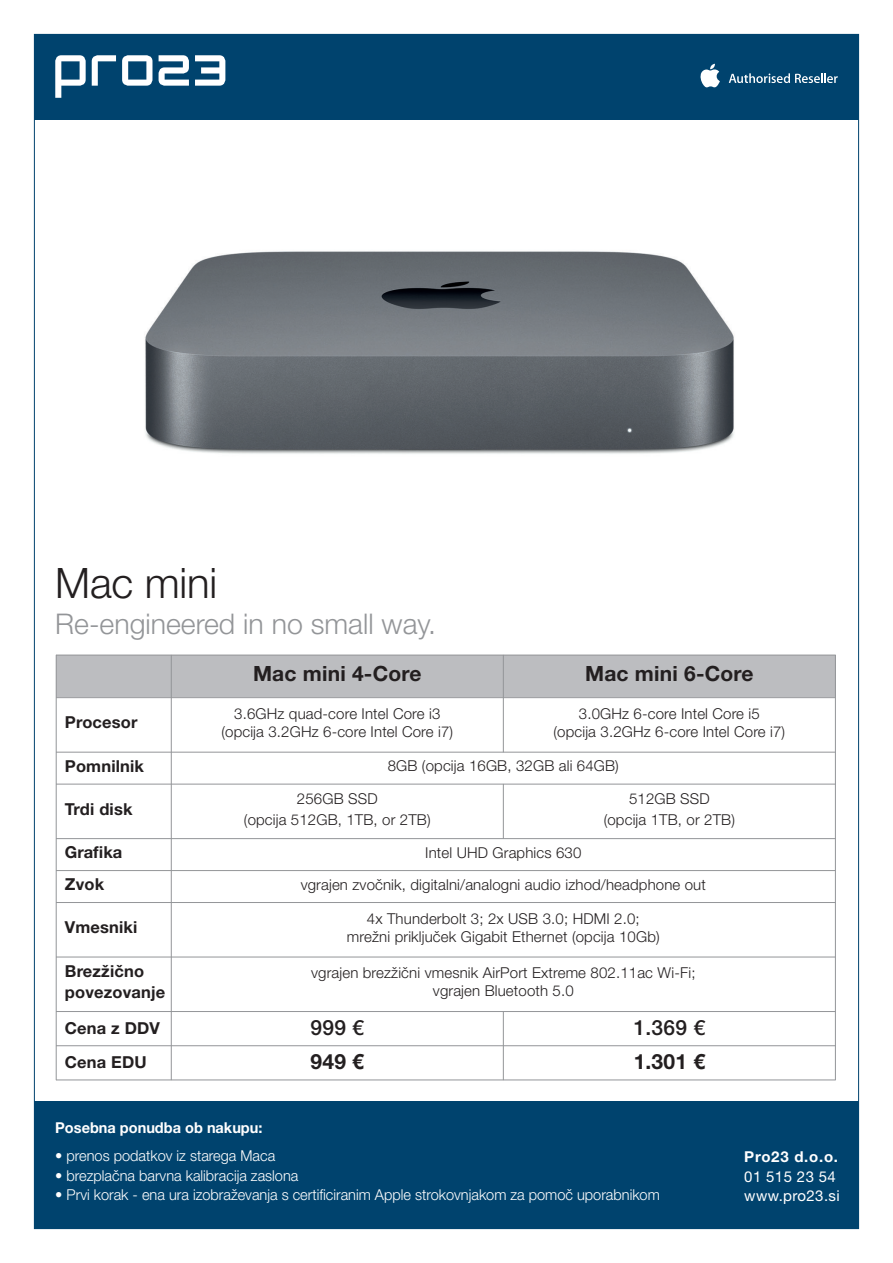
<style>
.page{position:relative;width:893px;height:1263px;background:#fff}
.page>*{position:absolute;margin:0;border:0;box-sizing:border-box;transform-origin:0 0}
.t1{font:300 42px "Helvetica Neue LT Com";letter-spacing:-.005em;color:#231f20}
.t2{font:300 28.5px "Helvetica Neue LT Com";color:#939598}
.t3{font:700 21px "Helvetica Neue LT Com";letter-spacing:.01em;color:#231f20}
.t4{font:500 21px "Helvetica Neue LT Com";letter-spacing:.01em;color:#231f20}
.t5{font:700 16.5px/21px "Helvetica Neue LT Com";letter-spacing:.01em;color:#231f20}
.t6{font:300 15px/18px "Helvetica Neue LT Com";letter-spacing:.01em;color:#231f20;text-align:center}
.t7{font:300 15px "Helvetica Neue LT Com";color:#fff}
.t8{font:700 15px "Helvetica Neue LT Com";color:#fff}
.t9{font:15px/19.5px "Helvetica Neue LT Com";letter-spacing:.025em;color:#fff}
</style>
<div class="page">
<img style="left:145px;top:251px;width:589px;height:203px">
<div style="left:34px;top:34px;width:825px;height:85px;background:#00436e"></div>
<svg style="left:55px;top:55px;width:31px;height:43px"></svg>
<svg style="left:92px;top:55px;width:24px;height:31px"></svg>
<svg style="left:122px;top:55px;width:30px;height:31px"></svg>
<svg style="left:159px;top:55px;width:30px;height:31px"></svg>
<svg style="left:195px;top:55px;width:30px;height:31px"></svg>
<svg style="left:701px;top:64px;width:19px;height:23px"></svg>
<svg style="left:729px;top:73px;width:109px;height:10px"></svg>
<div style="left:56px;top:655px;width:115px;height:43px;background:#bcbdc0"></div>
<div style="left:171px;top:655px;width:332px;height:43px;background:#bcbdc0"></div>
<div style="left:503px;top:655px;width:333px;height:43px;background:#bcbdc0"></div>
<hr style="left:56px;top:655px;width:1px;height:425px;background:#939598">
<hr style="left:171px;top:655px;width:1px;height:425px;background:#939598">
<hr style="left:503px;top:655px;width:1px;height:97px;background:#939598">
<hr style="left:503px;top:784px;width:1px;height:55px;background:#939598">
<hr style="left:503px;top:1011px;width:1px;height:69px;background:#939598">
<hr style="left:835px;top:655px;width:1px;height:425px;background:#939598">
<hr style="left:56px;top:655px;width:780px;height:1px;background:#939598">
<hr style="left:56px;top:697px;width:780px;height:1px;background:#939598">
<hr style="left:56px;top:752px;width:780px;height:1px;background:#939598">
<hr style="left:56px;top:784px;width:780px;height:1px;background:#939598">
<hr style="left:56px;top:838px;width:780px;height:1px;background:#939598">
<hr style="left:56px;top:870px;width:780px;height:1px;background:#939598">
<hr style="left:56px;top:902px;width:780px;height:1px;background:#939598">
<hr style="left:56px;top:957px;width:780px;height:1px;background:#939598">
<hr style="left:56px;top:1011px;width:780px;height:1px;background:#939598">
<hr style="left:56px;top:1045px;width:780px;height:1px;background:#939598">
<hr style="left:56px;top:1080px;width:780px;height:1px;background:#939598">
<div style="left:34px;top:1101px;width:825px;height:128px;background:#00436e"></div>
<h1 class="t1" style="left:55px;top:557px;width:163px">Mac mini</h1>
<h2 class="t2" style="left:55px;top:606px;width:382px">Re-engineered in no small way.</h2>
<h3 class="t3" style="left:253px;top:660px;width:170px">Mac mini 4-Core</h3>
<h3 class="t3" style="left:585px;top:660px;width:170px">Mac mini 6-Core</h3>
<p class="t5" style="left:65px;top:711px;width:74px">Procesor</p>
<p class="t6" style="left:221px;top:704px;width:233px">3.6GHz quad-core Intel Core i3 (opcija 3.2GHz 6-core Intel Core i7)</p>
<p class="t6" style="left:553px;top:704px;width:233px">3.0GHz 6-core Intel Core i5<br>(opcija 3.2GHz 6-core Intel Core i7)</p>
<p class="t5" style="left:65px;top:755px;width:81px">Pomnilnik</p>
<p class="t6" style="left:388px;top:757px;width:233px">8GB (opcija 16GB, 32GB ali 64GB)</p>
<p class="t5" style="left:65px;top:798px;width:69px">Trdi disk</p>
<p class="t6" style="left:244px;top:788px;width:188px;line-height:21px">256GB SSD<br>(opcija 512GB, 1TB, or 2TB)</p>
<p class="t6" style="left:604px;top:788px;width:133px;line-height:21px">512GB SSD<br>(opcija 1TB, or 2TB)</p>
<p class="t5" style="left:65px;top:841px;width:59px">Grafika</p>
<p class="t6" style="left:425px;top:843px;width:158px">Intel UHD Graphics 630</p>
<p class="t5" style="left:65px;top:873px;width:41px">Zvok</p>
<p class="t6" style="left:301px;top:875px;width:407px">vgrajen zvočnik, digitalni/analogni audio izhod/headphone out</p>
<p class="t5" style="left:65px;top:916px;width:74px">Vmesniki</p>
<p class="t6" style="left:347px;top:909px;width:314px">4x Thunderbolt 3; 2x USB 3.0; HDMI 2.0; mrežni priključek Gigabit Ethernet (opcija 10Gb)</p>
<p class="t5" style="left:65px;top:960px;width:102px">Brezžično povezovanje</p>
<p class="t6" style="left:311px;top:964px;width:386px">vgrajen brezžični vmesnik AirPort Extreme 802.11ac Wi-Fi; vgrajen Bluetooth 5.0</p>
<p class="t5" style="left:65px;top:1017px;width:97px">Cena z DDV</p>
<h3 class="t4" style="left:311px;top:1015px;width:55px">999 €</h3>
<h3 class="t4" style="left:634px;top:1015px;width:73px">1.369 €</h3>
<p class="t5" style="left:65px;top:1051px;width:83px">Cena EDU</p>
<h3 class="t3" style="left:311px;top:1048px;width:55px">949 €</h3>
<h3 class="t3" style="left:634px;top:1048px;width:73px">1.301 €</h3>
<p class="t8" style="left:55px;top:1118px;width:209px">Posebna ponudba ob nakupu:</p>
<p class="t7" style="left:55px;top:1147px;width:221px">• prenos podatkov iz starega Maca</p>
<p class="t7" style="left:55px;top:1166px;width:245px">• brezplačna barvna kalibracija zaslona</p>
<p class="t7" style="left:55px;top:1186px;width:606px">• Prvi korak - ena ura izobraževanja s certificiranim Apple strokovnjakom za pomoč uporabnikom</p>
<p class="t8" style="left:744px;top:1147px;width:95px">Pro23 d.o.o.</p>
<p class="t9" style="left:744px;top:1166px;width:97px">01 515 23 54 www.pro23.si</p>
</div>
